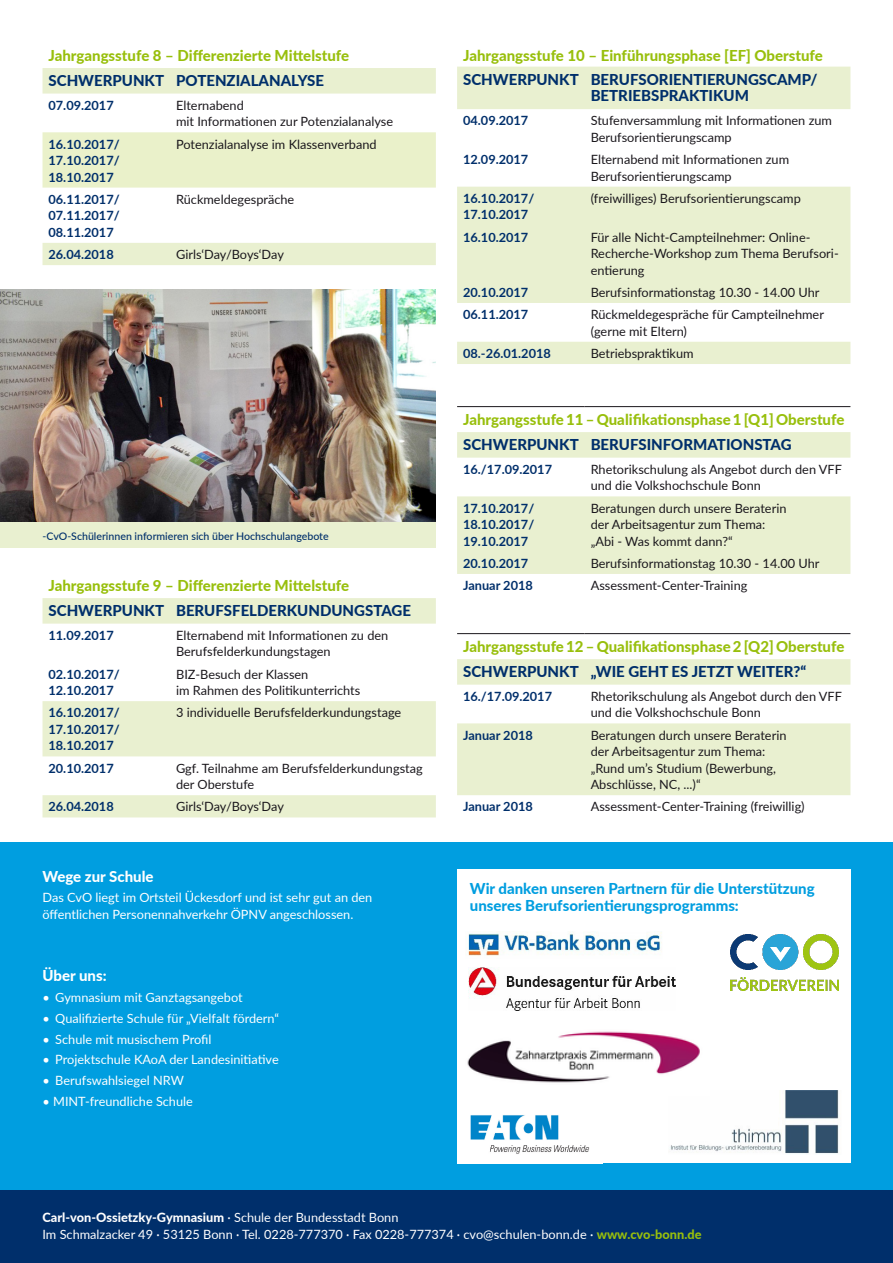
<style>
.page{position:relative;width:893px;height:1263px;background:#fff}
.page>*{position:absolute;margin:0;border:0;box-sizing:border-box;transform-origin:0 0}
.t1{font:800 15px "Lato";color:#98bf0c}
.t2{font:800 15px/16.5px "Lato";color:#002f6b}
.t3{font:800 15px/16.5px "Lato";color:#009ee0}
.t4{font:800 15px "Lato";color:#fff}
.t5{font:12.75px/16.5px "Lato";color:#1a171c}
.t6{font:12.75px/16.5px "Lato";color:#fff}
.t7{font:700 12.75px/16.5px "Lato";color:#002f6b;text-align:justify}
.t8{font:500 10.5px "Lato";color:#002f6b}
.s1{font-weight:800}
.s2{font-weight:800;color:#98bf0c}
</style>
<div class="page">
<img style="left:0;top:289px;width:436px;height:234px">
<div style="left:0;top:842px;width:893px;height:421px;background:#009ee0"></div>
<div style="left:457px;top:870px;width:393px;height:293px;background:#fff"></div>
<div style="left:0;top:1191px;width:893px;height:72px;background:#002f6b"></div>
<svg style="left:457px;top:432px;width:393px;height:142px;fill:#e9f0d0"></svg>
<hr style="left:457px;top:406px;width:128px;height:1px;background:#1a171c">
<hr style="left:585px;top:406px;width:265px;height:1px;background:#1a171c">
<svg style="left:457px;top:67px;width:393px;height:297px;fill:#e9f0d0"></svg>
<svg style="left:43px;top:68px;width:393px;height:197px"></svg>
<div style="left:43px;top:132px;width:393px;height:56px;background:#eaf1ca"></div>
<svg style="left:43px;top:598px;width:393px;height:219px"></svg>
<svg style="left:457px;top:659px;width:393px;height:136px;fill:#e9f0d0"></svg>
<hr style="left:457px;top:633px;width:128px;height:1px;background:#1a171c">
<hr style="left:585px;top:633px;width:265px;height:1px;background:#1a171c">
<div style="left:0;top:523px;width:436px;height:25px;background:#e9f0d0"></div>
<img style="left:470px;top:1115px;width:120px;height:39px">
<img style="left:670px;top:1090px;width:169px;height:64px">
<img style="left:468px;top:931px;width:194px;height:25px">
<img style="left:468px;top:967px;width:207px;height:44px">
<img style="left:467px;top:1031px;width:242px;height:64px">
<img style="left:731px;top:935px;width:107px;height:56px">
<p class="t1" style="left:49px;top:44px;width:302px">Jahrgangsstufe 8 – Differenzierte Mittelstufe</p>
<p class="t2" style="left:49px;top:72px;width:277px">SCHWERPUNKT POTENZIALANALYSE</p>
<p class="t7" style="left:49px;top:96px;width:67px">07.09.2017</p>
<p class="t5" style="left:176px;top:96px;width:219px">Elternabend<br>mit Informationen zur Potenzialanalyse</p>
<p class="t7" style="left:49px;top:135px;width:73px">16.10.2017/ 17.10.2017/ 18.10.2017</p>
<p class="t5" style="left:176px;top:135px;width:202px">Potenzialanalyse im Klassenverband</p>
<p class="t7" style="left:49px;top:190px;width:73px">06.11.2017/ 07.11.2017/ 08.11.2017</p>
<p class="t5" style="left:176px;top:190px;width:120px">Rückmeldegespräche</p>
<p class="t7" style="left:49px;top:246px;width:67px">26.04.2018</p>
<p class="t5" style="left:176px;top:246px;width:109px">Girls‘Day/Boys‘Day</p>
<p class="t8" style="left:43px;top:528px;width:288px">-CvO-Schülerinnen informieren sich über Hochschulangebote</p>
<p class="t1" style="left:49px;top:574px;width:302px">Jahrgangsstufe 9 – Differenzierte Mittelstufe</p>
<p class="t2" style="left:49px;top:602px;width:364px">SCHWERPUNKT BERUFSFELDERKUNDUNGSTAGE</p>
<p class="t7" style="left:49px;top:626px;width:67px">11.09.2017</p>
<p class="t5" style="left:176px;top:626px;width:214px">Elternabend mit Informationen zu den<br>Berufsfelderkundungstagen</p>
<p class="t7" style="left:49px;top:665px;width:73px">02.10.2017/<br>12.10.2017</p>
<p class="t5" style="left:176px;top:665px;width:186px">BIZ-Besuch der Klassen<br>im Rahmen des Politikunterrichts</p>
<p class="t7" style="left:49px;top:704px;width:73px">16.10.2017/ 17.10.2017/ 18.10.2017</p>
<p class="t5" style="left:176px;top:704px;width:227px">3 individuelle Berufsfelderkundungstage</p>
<p class="t7" style="left:49px;top:759px;width:67px">20.10.2017</p>
<p class="t5" style="left:176px;top:759px;width:248px">Ggf. Teilnahme am Berufsfelderkundungstag der Oberstufe</p>
<p class="t7" style="left:49px;top:798px;width:67px">26.04.2018</p>
<p class="t5" style="left:176px;top:798px;width:109px">Girls‘Day/Boys‘Day</p>
<p class="t4" style="left:43px;top:865px;width:113px">Wege zur Schule</p>
<p class="t6" style="left:43px;top:889px;width:331px">Das CvO liegt im Ortsteil Ückesdorf und ist sehr gut an den öffentlichen Personennahverkehr ÖPNV angeschlossen.</p>
<p class="t4" style="left:43px;top:965px;width:66px">Über uns:</p>
<p class="t6" style="left:43px;top:988px;width:202px">• Gymnasium mit Ganztagsangebot</p>
<p class="t6" style="left:43px;top:1009px;width:238px">• Qualifizierte Schule für „Vielfalt fördern“</p>
<p class="t6" style="left:43px;top:1030px;width:170px">• Schule mit musischem Profil</p>
<p class="t6" style="left:43px;top:1051px;width:238px">• Projektschule KAoA der Landesinitiative</p>
<p class="t6" style="left:43px;top:1071px;width:143px">• Berufswahlsiegel NRW</p>
<p class="t6" style="left:43px;top:1092px;width:152px">• MINT-freundliche Schule</p>
<p class="t1" style="left:463px;top:44px;width:361px">Jahrgangsstufe 10 – Einführungsphase [EF] Oberstufe</p>
<p class="t2" style="left:591px;top:70px;width:229px;text-indent:-128px">SCHWERPUNKT BERUFSORIENTIERUNGSCAMP/<br>BETRIEBSPRAKTIKUM</p>
<p class="t7" style="left:463px;top:112px;width:67px">04.09.2017</p>
<p class="t5" style="left:591px;top:112px;width:243px">Stufenversammlung mit Informationen zum<br>Berufsorientierungscamp</p>
<p class="t7" style="left:463px;top:151px;width:67px">12.09.2017</p>
<p class="t5" style="left:591px;top:151px;width:200px">Elternabend mit Informationen zum<br>Berufsorientierungscamp</p>
<p class="t7" style="left:463px;top:189px;width:73px">16.10.2017/<br>17.10.2017</p>
<p class="t5" style="left:591px;top:189px;width:212px">(freiwilliges) Berufsorientierungscamp</p>
<p class="t7" style="left:463px;top:228px;width:67px">16.10.2017</p>
<p class="t5" style="left:591px;top:228px;width:250px">Für alle Nicht-Campteilnehmer: Online-<br>Recherche-Workshop zum Thema Berufsori&shy;entierung</p>
<p class="t7" style="left:463px;top:283px;width:67px">20.10.2017</p>
<p class="t5" style="left:591px;top:283px;width:230px">Berufsinformationstag 10.30 - 14.00 Uhr</p>
<p class="t7" style="left:463px;top:306px;width:67px">06.11.2017</p>
<p class="t5" style="left:591px;top:306px;width:235px">Rückmeldegespräche für Campteilnehmer (gerne mit Eltern)</p>
<p class="t7" style="left:463px;top:344px;width:89px">08.-26.01.2018</p>
<p class="t5" style="left:591px;top:345px;width:104px">Betriebspraktikum</p>
<p class="t1" style="left:463px;top:408px;width:383px">Jahrgangsstufe 11 – Qualifikationsphase 1 [Q1] Oberstufe</p>
<p class="t2" style="left:463px;top:436px;width:330px">SCHWERPUNKT BERUFSINFORMATIONSTAG</p>
<p class="t7" style="left:463px;top:460px;width:90px">16./17.09.2017</p>
<p class="t5" style="left:591px;top:460px;width:253px">Rhetorikschulung als Angebot durch den VFF und die Volkshochschule Bonn</p>
<p class="t7" style="left:463px;top:499px;width:73px">17.10.2017/ 18.10.2017/ 19.10.2017</p>
<p class="t5" style="left:591px;top:499px;width:197px">Beratungen durch unsere Beraterin der Arbeitsagentur zum Thema: „Abi - Was kommt dann?“</p>
<p class="t7" style="left:463px;top:554px;width:67px">20.10.2017</p>
<p class="t5" style="left:591px;top:554px;width:230px">Berufsinformationstag 10.30 - 14.00 Uhr</p>
<p class="t7" style="left:463px;top:577px;width:71px">Januar 2018</p>
<p class="t5" style="left:591px;top:577px;width:158px">Assessment-Center-Training</p>
<p class="t1" style="left:463px;top:635px;width:383px">Jahrgangsstufe 12 – Qualifikationsphase 2 [Q2] Oberstufe</p>
<p class="t2" style="left:463px;top:663px;width:345px">SCHWERPUNKT „WIE GEHT ES JETZT WEITER?“</p>
<p class="t7" style="left:463px;top:687px;width:90px">16./17.09.2017</p>
<p class="t5" style="left:591px;top:687px;width:253px">Rhetorikschulung als Angebot durch den VFF und die Volkshochschule Bonn</p>
<p class="t7" style="left:463px;top:726px;width:71px">Januar 2018</p>
<p class="t5" style="left:591px;top:726px;width:197px">Beratungen durch unsere Beraterin der Arbeitsagentur zum Thema: „Rund um’s Studium (Bewerbung,<br>Abschlüsse, NC, ...)“</p>
<p class="t7" style="left:463px;top:798px;width:71px">Januar 2018</p>
<p class="t5" style="left:591px;top:798px;width:216px">Assessment-Center-Training (freiwillig)</p>
<p class="t3" style="left:470px;top:880px;width:346px">Wir danken unseren Partnern für die Unterstützung unseres Berufsorientierungsprogramms:</p>
<p class="t6" style="left:43px;top:1209px;width:660px"><span class="s1">Carl-von-Ossietzky-Gymnasium</span> · Schule der Bundesstadt Bonn<br>Im Schmalzacker 49 · 53125 Bonn · Tel. 0228-777370 · Fax 0228-777374 · cvo@schulen-bonn.de · <span class="s2">www.cvo-bonn.de</span></p>
</div>
